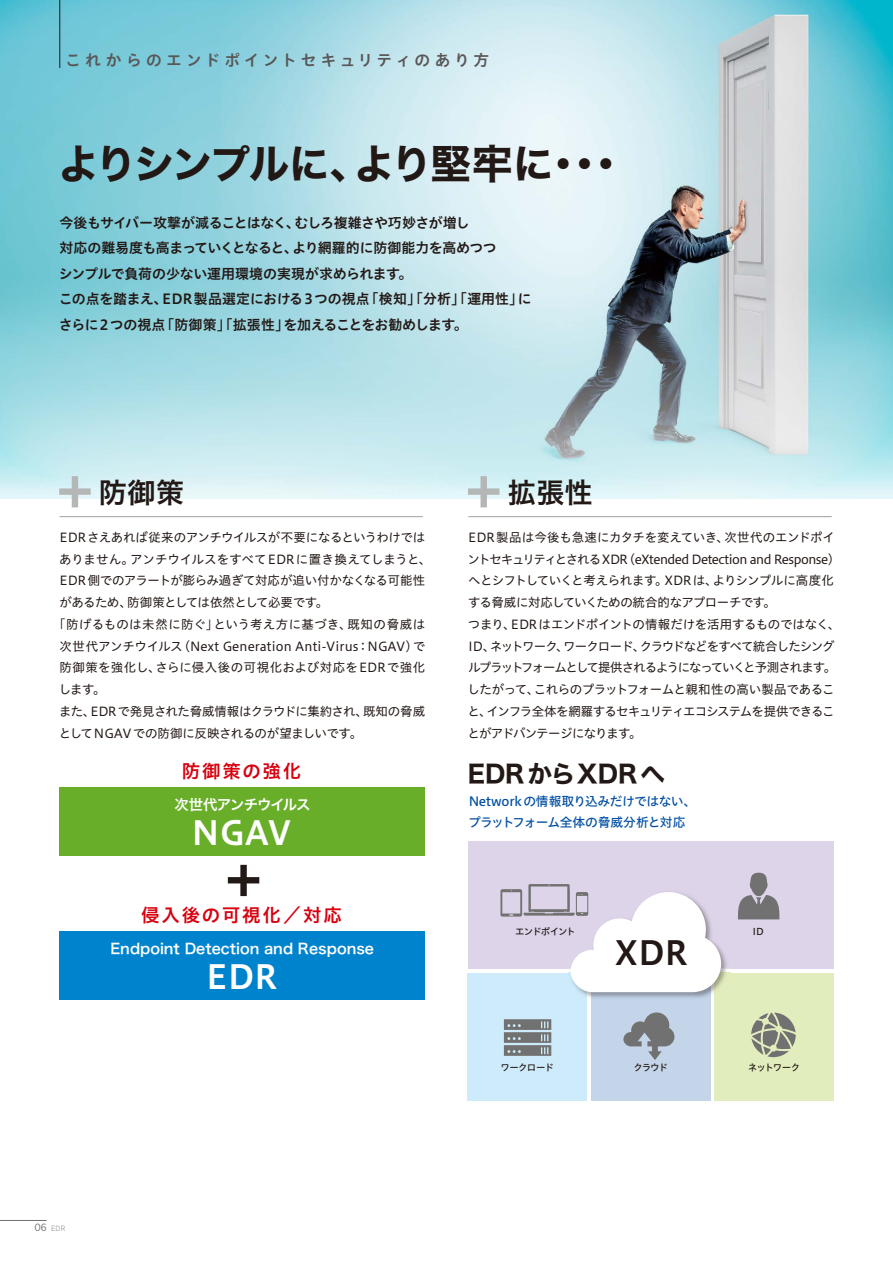
<style>
.page{position:relative;width:893px;height:1263px;background:#fff}
.page>*{position:absolute;margin:0;border:0;box-sizing:border-box;transform-origin:0 0}
.t1{font:40.5px "Hira Kaku Std W7";letter-spacing:-.045em;color:#221815}
.t2{font:33px "Hiragino UD Sans Std N W6";letter-spacing:.01em;color:#fff}
.t3{font:33px "Hiragino UD Sans Std N W6";color:#221815}
.t4{font:27.9px "Hira Kaku Std W6";letter-spacing:.025em;color:#221815}
.t5{font:24.45px "Hira Kaku Std W7";color:#221815}
.t6{font:18.45px "Hiragino UD Sans Std N W6";letter-spacing:.1em;color:#d7000f}
.t7{font:15.75px "Hiragino UD Sans Std N W6";letter-spacing:.23em;color:#595757}
.t8{font:14.4px "Hira Kaku Std W6";color:#fff}
.t9{font:14.4px "Hira Kaku Std W6";letter-spacing:-.07em;color:#fff}
.t10{font:13.95px/25.5px "Hiragino UD Sans Std N W6";letter-spacing:-.02em;color:#221815}
.t11{font:12.75px/21px "Hiragino UD Sans Std N W5";letter-spacing:-.03em;color:#004ea2}
.t12{font:12.45px/21.8px "Hiragino UD Sans Std N W4";letter-spacing:-.035em;color:#221815}
.t13{font:12.45px "Hiragino UD Sans Std N W4";letter-spacing:.03em;color:#221815}
.t14{font:12.45px "Hiragino UD Sans Std N W4";letter-spacing:.01em;color:#221815}
.t15{font:12.45px "Hiragino UD Sans Std N W4";letter-spacing:.005em;color:#221815}
.t16{font:9.45px "Hiragino UD Sans Std N W5";letter-spacing:-.095em;color:#221815}
.t17{font:300 7.5px "Gotham Narrow";color:#727171}
.s1{font-weight:400;font-size:10.5px}
</style>
<div class="page">
<img style="left:0;top:0;width:893px;height:499px">
<div style="left:468px;top:841px;width:365px;height:127px;background:#ddd4e9"></div>
<div style="left:468px;top:973px;width:119px;height:127px;background:#ceebfb"></div>
<div style="left:591px;top:973px;width:119px;height:127px;background:#c4d4e9"></div>
<div style="left:714px;top:973px;width:119px;height:127px;background:#e2edbe"></div>
<hr style="left:60px;top:516px;width:363px;height:1px;background:#9fa0a0">
<svg style="left:59px;top:476px;width:32px;height:31px"></svg>
<svg style="left:228px;top:865px;width:31px;height:31px"></svg>
<hr style="left:468px;top:516px;width:364px;height:1px;background:#9fa0a0">
<svg style="left:468px;top:476px;width:31px;height:31px"></svg>
<hr style="left:60px;top:0;width:1px;height:68px;background:#221815">
<div style="left:60px;top:787px;width:365px;height:68px;background:#68ae28"></div>
<div style="left:60px;top:931px;width:365px;height:68px;background:#0083cd"></div>
<svg style="left:504px;top:1019px;width:47px;height:37px"></svg>
<img style="left:587px;top:950px;width:143px;height:51px">
<img style="left:581px;top:992px;width:6px;height:4px">
<img style="left:591px;top:992px;width:119px;height:9px">
<img style="left:714px;top:973px;width:16px;height:28px">
<svg style="left:500px;top:884px;width:221px;height:108px"></svg>
<svg style="left:738px;top:873px;width:41px;height:46px"></svg>
<svg style="left:623px;top:1012px;width:51px;height:48px"></svg>
<svg style="left:751px;top:1013px;width:45px;height:44px"></svg>
<hr style="left:0;top:1220px;width:47px;height:1px;background:#727171">
<p class="t7" style="left:65px;top:48px;width:426px">これからのエンドポイントセキュリティのあり方</p>
<h1 class="t1" style="left:58px;top:132px;width:559px">よりシンプルに、より堅牢に･･･</h1>
<p class="t10" style="left:59px;top:209px;width:475px">今後もサイバー攻撃が減ることはなく、むしろ複雑さや巧妙さが増し<br>対応の難易度も高まっていくとなると、より網羅的に防御能力を高めつつ<br>シンプルで負荷の少ない運用環境の実現が求められます。<br>この点を踏まえ、EDR 製品選定における3つの視点「検知」「分析」「運用性」にさらに2つの視点「防御策」「拡張性」を加えることをお勧めします。</p>
<h3 class="t4" style="left:99px;top:471px;width:87px">防御策</h3>
<p class="t12" style="left:60px;top:526px;width:367px">EDRさえあれば従来のアンチウイルスが不要になるというわけでは</p>
<p class="t15" style="left:59px;top:549px;width:374px">ありません。アンチウイルスをすべてEDRに置き換えてしまうと、</p>
<p class="t12" style="left:60px;top:569px;width:367px">EDR 側でのアラートが膨らみ過ぎて対応が追い付かなくなる可能性</p>
<p class="t12" style="left:59px;top:591px;width:271px">があるため、防御策としては依然として必要です。</p>
<p class="t13" style="left:53px;top:615px;width:374px">「防げるものは未然に防ぐ」という考え方に基づき、既知の脅威は</p>
<p class="t14" style="left:60px;top:636px;width:367px">次世代アンチウイルス（Next Generation Anti-Virus：NGAV）で</p>
<p class="t13" style="left:60px;top:658px;width:367px">防御策を強化し、さらに侵入後の可視化および対応をEDRで強化</p>
<p class="t12" style="left:59px;top:678px;width:48px">します。</p>
<p class="t12" style="left:59px;top:700px;width:368px">また、EDRで発見された脅威情報はクラウドに集約され、既知の脅威</p>
<p class="t12" style="left:59px;top:721px;width:305px">としてNGAVでの防御に反映されるのが望ましいです。</p>
<h3 class="t6" style="left:182px;top:757px;width:121px">防御策の強化</h3>
<p class="t9" style="left:174px;top:793px;width:138px">次世代アンチウイルス</p>
<h2 class="t2" style="left:192px;top:807px;width:101px">NGAV</h2>
<h3 class="t6" style="left:141px;top:901px;width:202px">侵入後の可視化／対応</h3>
<p class="t8" style="left:110px;top:937px;width:265px">Endpoint Detection and Response</p>
<h2 class="t2" style="left:206px;top:951px;width:72px">EDR</h2>
<h3 class="t4" style="left:508px;top:471px;width:87px">拡張性</h3>
<p class="t12" style="left:467px;top:526px;width:374px">EDR製品は今後も急速にカタチを変えていき、次世代のエンドポイントセキュリティとされるXDR（eXtended Detection and Response）へとシフトしていくと考えられます。XDRは、よりシンプルに高度化する脅威に対応していくための統合的なアプローチです。<br>つまり、EDRはエンドポイントの情報だけを活用するものではなく、ID、ネットワーク、ワークロード、クラウドなどをすべて統合したシングルプラットフォームとして提供されるようになっていくと予測されます。したがって、これらのプラットフォームと親和性の高い製品であること、インフラ全体を網羅するセキュリティエコシステムを提供できることがアドバンテージになります。</p>
<h3 class="t5" style="left:468px;top:755px;width:199px">EDRからXDRへ</h3>
<p class="t11" style="left:468px;top:789px;width:230px">Networkの情報取り込みだけではない、プラットフォーム全体の脅威分析と対応</p>
<p class="t16" style="left:515px;top:924px;width:62px">エンドポイント</p>
<h2 class="t3" style="left:615px;top:928px;width:74px">XDR</h2>
<p class="t16" style="left:752px;top:924px;width:13px">ID</p>
<p class="t16" style="left:500px;top:1060px;width:55px">ワークロード</p>
<p class="t16" style="left:633px;top:1060px;width:36px">クラウド</p>
<p class="t16" style="left:748px;top:1060px;width:54px">ネットワーク</p>
<p class="t17" style="left:34px;top:1224px;width:32px"><span class="s1">06</span> EDR</p>
</div>
